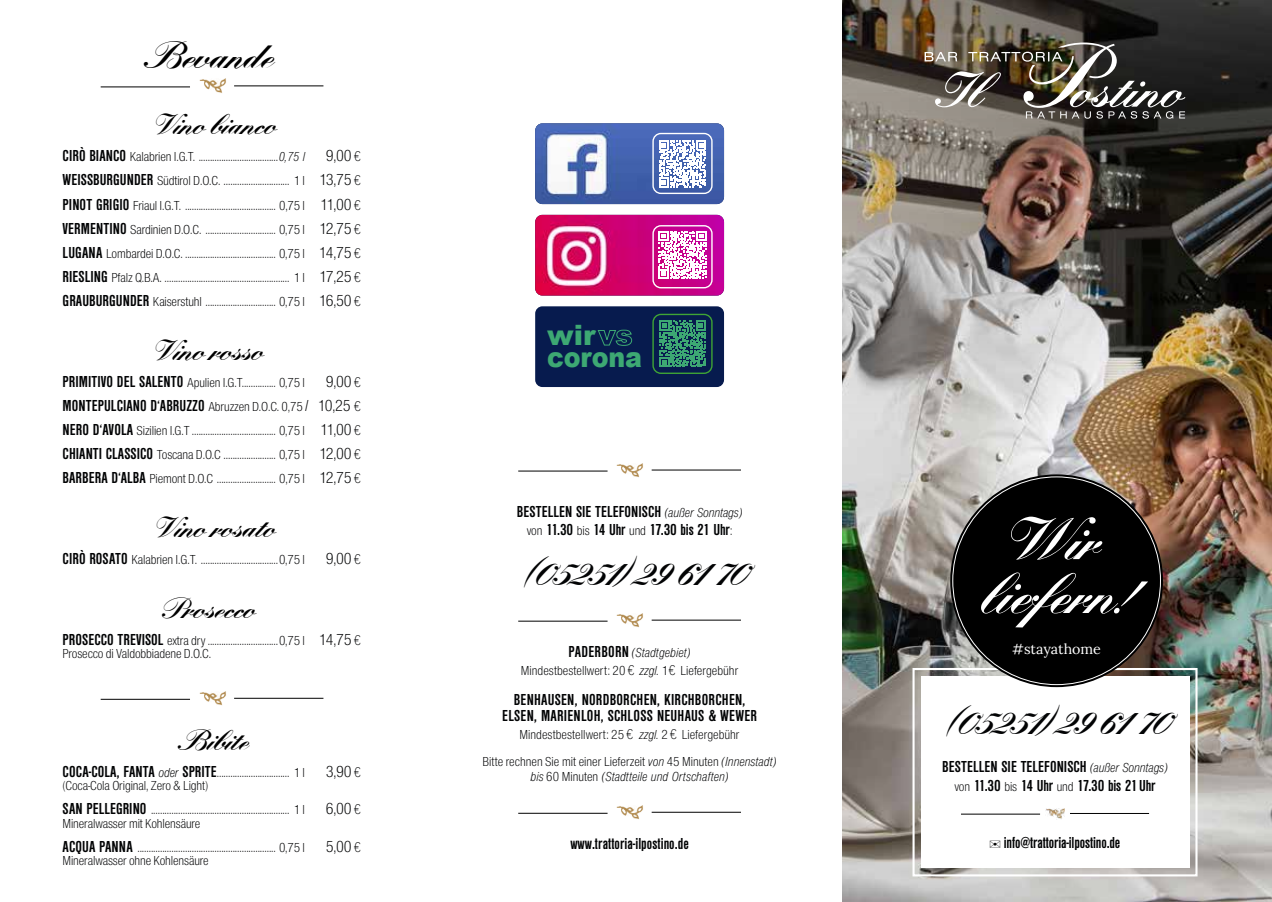
<style>
.page{position:relative;width:1272px;height:902px;background:#fff}
.page>*{position:absolute;margin:0;border:0;box-sizing:border-box;transform-origin:0 0}
.t1{font:700 61.5px/53.8px "Kunstlerschreibsch D";letter-spacing:-.01em;color:#fff;text-align:center}
.t2{font:700 39px "Kunstlerschreibsch D";letter-spacing:-.01em;color:#020304}
.t3{font:700 39px "Kunstlerschreibsch D";letter-spacing:-.01em;color:#000}
.t4{font:700 30px "Kunstlerschreibsch D";letter-spacing:-.01em;color:#000}
.t5{font:900 28.05px/22px "Arial";color:#3da873}
.t6{font:700 condensed 16.5px/19.5px "Nimbus Sans DOT";letter-spacing:.005em;color:#020304;text-align:center}
.t7{font:16.5px "Nimbus Sans DOT Ligh Cond";letter-spacing:-.01em;color:#020304}
.t8{font:14.25px "Lora";color:#fff}
.t9{font:13.5px/24px "Nimbus Sans DOT Ligh Cond";letter-spacing:-.01em;color:#020304}
.t10{font:13.5px "Nimbus Sans DOT Ligh Cond Ital";color:#020304}
.s1{font-family:"Nimbus Sans DOT";font-weight:700;font-stretch:condensed;font-size:16.5px}
.s2{font-family:"Nimbus Sans DOT Ligh Cond Ital"}
.s3{font-family:"Letter Gothic Std";font-size:13.5px}
.s4{font-size:16.5px}
.s5{font-family:"Letter Gothic Std"}
.s6{font-family:"Nimbus Sans DOT Ligh Cond";font-weight:400;font-stretch:normal;font-size:13.5px}
.s7{font-family:"Nimbus Sans DOT Ligh Cond Ital";font-weight:400;font-stretch:normal}
.s8{font-family:"Nimbus Sans DOT Ligh Cond";font-weight:400;font-stretch:normal}
.s9{font-family:"Letter Gothic Std";font-weight:400;font-stretch:normal;font-size:13.5px}
.s10{font-family:"Nimbus Sans DOT Ligh Cond Ital";font-weight:400;font-stretch:normal;font-size:13.5px}
.s11{font-family:"Nimbus Sans DOT Ligh Cond"}
.s12{color:#000}
</style>
<div class="page">
<img style="left:842px;top:425px;width:429px;height:476px">
<img style="left:842px;top:0;width:429px;height:425px">
<img style="left:924px;top:43px;width:261px;height:76px">
<div style="left:912px;top:668px;width:285px;height:208px;border:2px solid #fff"></div>
<div style="left:921px;top:676px;width:267px;height:191px;background:#fff"></div>
<hr style="left:960px;top:813px;width:80px;height:1px;background:#000">
<img style="left:1045px;top:808px;width:19px;height:11px">
<hr style="left:1069px;top:813px;width:79px;height:1px;background:#000">
<div style="left:950px;top:474px;width:212px;height:213px;background:#000;border-radius:50%"></div>
<hr style="left:101px;top:87px;width:89px;height:1px;background:#000">
<img style="left:199px;top:79px;width:27px;height:14px">
<hr style="left:234px;top:86px;width:89px;height:1px;background:#000">
<hr style="left:101px;top:699px;width:89px;height:1px;background:#000">
<img style="left:199px;top:691px;width:27px;height:15px">
<hr style="left:234px;top:698px;width:89px;height:1px;background:#000">
<hr style="left:518px;top:470px;width:89px;height:1px;background:#000">
<img style="left:616px;top:463px;width:27px;height:15px">
<hr style="left:651px;top:469px;width:90px;height:1px;background:#000">
<hr style="left:518px;top:620px;width:89px;height:1px;background:#000">
<img style="left:616px;top:613px;width:27px;height:15px">
<hr style="left:651px;top:619px;width:90px;height:1px;background:#000">
<hr style="left:518px;top:812px;width:89px;height:1px;background:#000">
<img style="left:616px;top:805px;width:27px;height:15px">
<hr style="left:651px;top:811px;width:90px;height:1px;background:#000">
<div style="left:535px;top:306px;width:189px;height:81px;background:#071b4e;border-radius:7px"></div>
<div style="left:652px;top:314px;width:60px;height:60px;border:1px solid #3fa535;border-radius:8px"></div>
<svg style="left:659px;top:321px;width:46px;height:46px"></svg>
<img style="left:535px;top:123px;width:189px;height:81px">
<svg style="left:658px;top:140px;width:48px;height:48px"></svg>
<div style="left:652px;top:133px;width:60px;height:61px;border:1px solid #fff;border-radius:8px"></div>
<img style="left:535px;top:215px;width:189px;height:80px">
<div style="left:652px;top:225px;width:60px;height:63px;border:1px solid #fff;border-radius:8px"></div>
<svg style="left:658px;top:231px;width:48px;height:48px"></svg>
<h2 class="t3" style="left:145px;top:35px;width:126px">Bevande</h2>
<h3 class="t4" style="left:151px;top:108px;width:124px">Vino bianco</h3>
<p class="t9" style="left:63px;top:145px;width:244px"><span class="s1">CIRÒ BIANCO</span> Kalabrien I.G.T. ...................................<span class="s2">0,75 l</span></p>
<p class="t7" style="left:326px;top:147px;width:37px">9,00<span class="s3">€</span></p>
<p class="t9" style="left:63px;top:169px;width:300px;text-align:justify"><span class="s1">WEISSBURGUNDER</span> Südtirol D.O.C. ............................. 1 l <span class="s4">13,75</span><span class="s5">€ </span><span class="s1">PINOT GRIGIO</span> Friaul I.G.T. ........................................ 0,75 l <span class="s4">11,00</span><span class="s5">€ </span><span class="s1">VERMENTINO</span> Sardinien D.O.C. ............................... 0,75 l <span class="s4">12,75</span><span class="s5">€ </span><span class="s1">LUGANA</span> Lombardei D.O.C. ........................................ 0,75 l <span class="s4">14,75</span><span class="s5">€ </span><span class="s1">RIESLING</span> Pfalz Q.B.A. ....................................................... 1 l <span class="s4">17,25</span><span class="s5">€ </span><span class="s1">GRAUBURGUNDER</span> Kaiserstuhl ............................... 0,75 l <span class="s4">16,50</span><span class="s5">€</span></p>
<h3 class="t4" style="left:151px;top:333px;width:111px">Vino rosso</h3>
<p class="t9" style="left:63px;top:370px;width:244px"><span class="s1">PRIMITIVO DEL SALENTO</span> Apulien I.G.T............... 0,75 l</p>
<p class="t7" style="left:326px;top:372px;width:37px">9,00<span class="s3">€</span></p>
<p class="t6" style="left:63px;top:396px;width:300px">MONTEPULCIANO D‘ABRUZZO <span class="s6">Abruzzen D.O.C. 0,75</span> <span class="s7">l</span> <span class="s8">10,25</span> <span class="s9">€</span></p>
<p class="t9" style="left:63px;top:418px;width:300px;text-align:justify"><span class="s1">NERO D‘AVOLA</span> Sizilien I.G.T ..................................... 0,75 l <span class="s4">11,00</span><span class="s5">€ </span><span class="s1">CHIANTI CLASSICO</span> Toscana D.O.C ....................... 0,75 l <span class="s4">12,00</span><span class="s5">€ </span><span class="s1">BARBERA D‘ALBA</span> Piemont D.O.C .......................... 0,75 l <span class="s4">12,75</span><span class="s5">€</span></p>
<h3 class="t4" style="left:152px;top:510px;width:122px">Vino rosato</h3>
<p class="t9" style="left:63px;top:547px;width:244px"><span class="s1">CIRÒ ROSATO</span> Kalabrien I.G.T. ..................................0,75 l</p>
<p class="t7" style="left:326px;top:549px;width:37px">9,00<span class="s3">€</span></p>
<h3 class="t4" style="left:159px;top:591px;width:95px">Prosecco</h3>
<p class="t9" style="left:63px;top:633px;width:300px;line-height:13.5px"><span class="s1">PROSECCO TREVISOL</span> extra dry ...............................0,75 l <span class="s4">14,75</span><span class="s5">€<br></span>Prosecco di Valdobbiadene D.O.C.</p>
<h3 class="t4" style="left:179px;top:723px;width:68px">Bibite</h3>
<p class="t9" style="left:63px;top:760px;width:244px"><span class="s1">COCA-COLA, FANTA</span> <span class="s2">oder</span> <span class="s1">SPRITE</span>................................ 1 l</p>
<p class="t7" style="left:326px;top:762px;width:37px">3,90<span class="s3">€</span></p>
<p class="t9" style="left:63px;top:774px;width:244px">(Coca-Cola Original, Zero &amp; Light)<br><span class="s1">SAN PELLEGRINO</span> ............................................................. 1 l</p>
<p class="t7" style="left:326px;top:799px;width:37px">6,00<span class="s3">€</span></p>
<p class="t9" style="left:63px;top:811px;width:244px">Mineralwasser mit Kohlensäure<br><span class="s1">ACQUA PANNA</span> ............................................................. 0,75 l</p>
<p class="t9" style="left:63px;top:849px;width:148px">Mineralwasser ohne Kohlensäure</p>
<p class="t7" style="left:326px;top:837px;width:37px">5,00<span class="s3">€</span></p>
<h3 class="t5" style="left:547px;top:323px;width:96px">wirvs corona</h3>
<p class="t6" style="left:517px;top:503px;width:227px;line-height:18px">BESTELLEN SIE TELEFONISCH <span class="s10">(außer Sonntags) </span><span class="s6">von</span> 11.30 <span class="s6">bis</span> 14 Uhr <span class="s6">und</span> 17.30 bis 21 Uhr<span class="s6">:</span></p>
<h2 class="t2" style="left:517px;top:551px;width:226px">(05251) 29 61 70</h2>
<p class="t10" style="left:568px;top:644px;width:124px"><span class="s1">PADERBORN</span> (Stadtgebiet)</p>
<p class="t9" style="left:521px;top:658px;width:219px">Mindestbestellwert: 20<span class="s5">€</span> <span class="s2">zzgl.</span> 1<span class="s5">€</span> Liefergebühr</p>
<p class="t6" style="left:502px;top:691px;width:256px;line-height:16.5px">BENHAUSEN, NORDBORCHEN, KIRCHBORCHEN,<br>ELSEN, MARIENLOH, SCHLOSS NEUHAUS &amp; WEWER</p>
<p class="t9" style="left:482px;top:721px;width:295px;line-height:27px;text-align:center">Mindestbestellwert: 25<span class="s5">€</span> <span class="s2">zzgl.</span> 2<span class="s5">€</span> Liefergebühr<br>Bitte rechnen Sie mit einer Lieferzeit <span class="s2">von</span> 45 Minuten <span class="s2">(Innenstadt)</span></p>
<p class="t10" style="left:530px;top:769px;width:199px">bis <span class="s11">60 Minuten</span> (Stadtteile und Ortschaften)</p>
<p class="t6" style="left:570px;top:833px;width:120px">www.trattoria-ilpostino.de</p>
<h1 class="t1" style="left:973px;top:514px;width:149px">Wi r liefern!</h1>
<p class="t8" style="left:1012px;top:638px;width:90px">#stayathome</p>
<h2 class="t2" style="left:939px;top:700px;width:226px">(05251) 29 61 70</h2>
<p class="t6" style="left:942px;top:756px;width:227px">BESTELLEN SIE TELEFONISCH <span class="s10">(außer Sonntags) </span><span class="s6">von</span> 11.30 <span class="s6">bis</span> 14 Uhr <span class="s6">und</span> 17.30 bis 21 Uhr</p>
<p class="t6" style="left:989px;top:833px;width:132px"><span class="s12">✉</span> info@trattoria-ilpostino.de</p>
</div>
